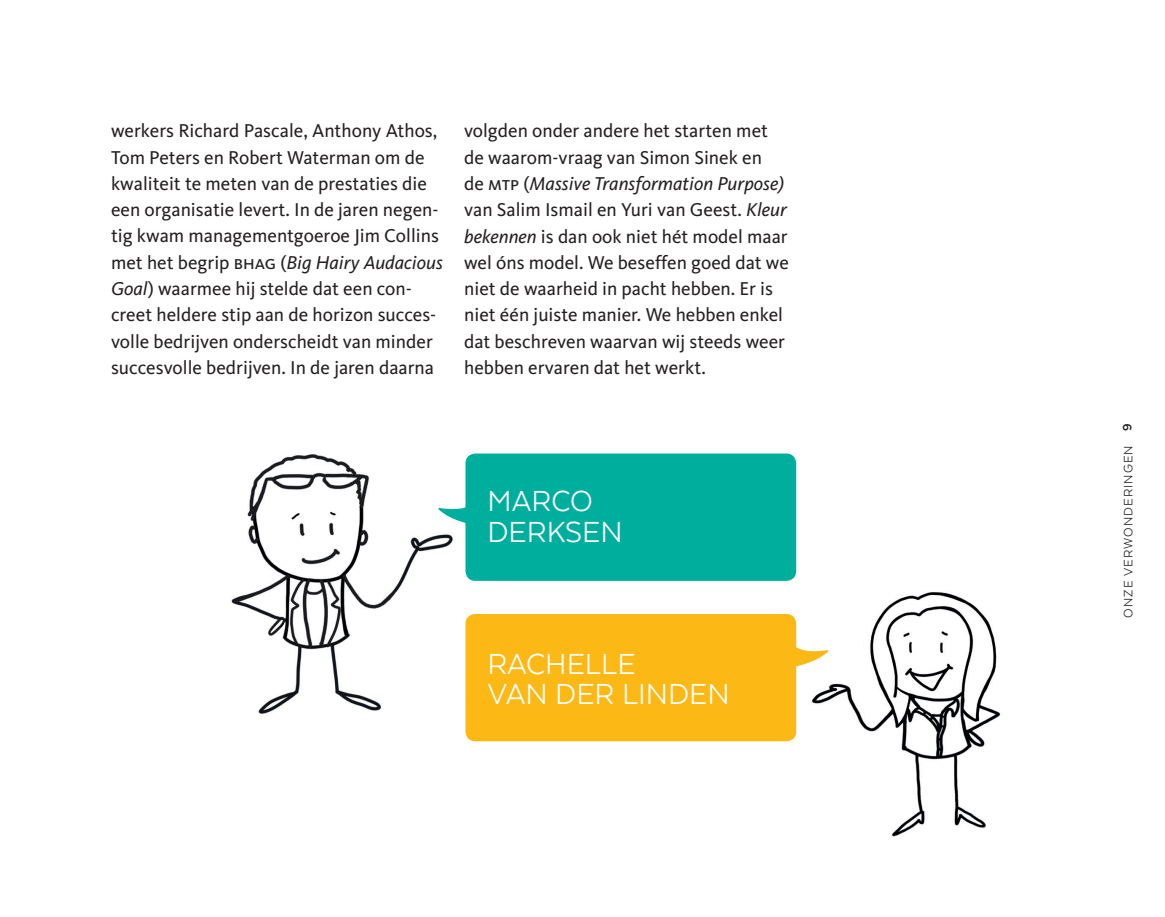
<style>
.page{position:relative;width:1165px;height:917px;background:#fff}
.page>*{position:absolute;margin:0;border:0;box-sizing:border-box;transform-origin:0 0}
.t1{font:33.43px/30.6px "Texta";color:#fff}
.t2{font:19.25px/26.2px "Kievit";color:#231f20}
.t3{font:14px "Texta";letter-spacing:.075em;color:#231f20}
.t4{font:700 14px "Texta";color:#231f20}
.s1{font-family:"Kievit Book SC"}
.s2{font-style:italic}
</style>
<div class="page">
<img style="left:231px;top:454px;width:241px;height:287px">
<img style="left:780px;top:539px;width:221px;height:298px">
<div style="left:465px;top:614px;width:331px;height:127px;background:#fcb814;border-radius:10px"></div>
<div style="left:465px;top:453px;width:331px;height:128px;background:#00ae9d;border-radius:10px"></div>
<svg style="left:796px;top:639px;width:33px;height:28px"></svg>
<svg style="left:438px;top:497px;width:28px;height:28px"></svg>
<p class="t2" style="left:111px;top:118px;width:333px">werkers Richard Pascale, Anthony Athos, Tom Peters en Robert Waterman om de kwaliteit te meten van de prestaties die een organisatie levert. In de jaren negen&shy;tig kwam managementgoeroe Jim Collins met het begrip <span class="s1">bhag</span> (<span class="s2">Big Hairy Audacious Goal</span>) waarmee hij stelde dat een con&shy;creet heldere stip aan de horizon succes&shy;volle bedrijven onderscheidt van minder succesvolle bedrijven. In de jaren daarna</p>
<p class="t2" style="left:464px;top:118px;width:326px">volgden onder andere het starten met de waarom-vraag van Simon Sinek en<br>de <span class="s1">mtp</span> (<span class="s2">Massive Transformation Purpose) </span>van Salim Ismail en Yuri van Geest. <span class="s2">Kleur bekennen</span> is dan ook niet hét model maar wel óns model. We beseffen goed dat we niet de waarheid in pacht hebben. Er is niet één juiste manier. We hebben enkel dat beschreven waarvan wij steeds weer hebben ervaren dat het werkt.</p>
<h1 class="t1" style="left:488px;top:486px;width:136px">MARCO<br>DERKSEN</h1>
<h1 class="t1" style="left:488px;top:648px;width:243px">RACHELLE<br>VAN DER LINDEN</h1>
<p class="t4" style="left:1120px;top:431px;width:9px;rotate:-90deg">9</p>
<p class="t3" style="left:1121px;top:617px;width:174px;rotate:-90deg">ONZE VERWONDERINGEN</p>
</div>
